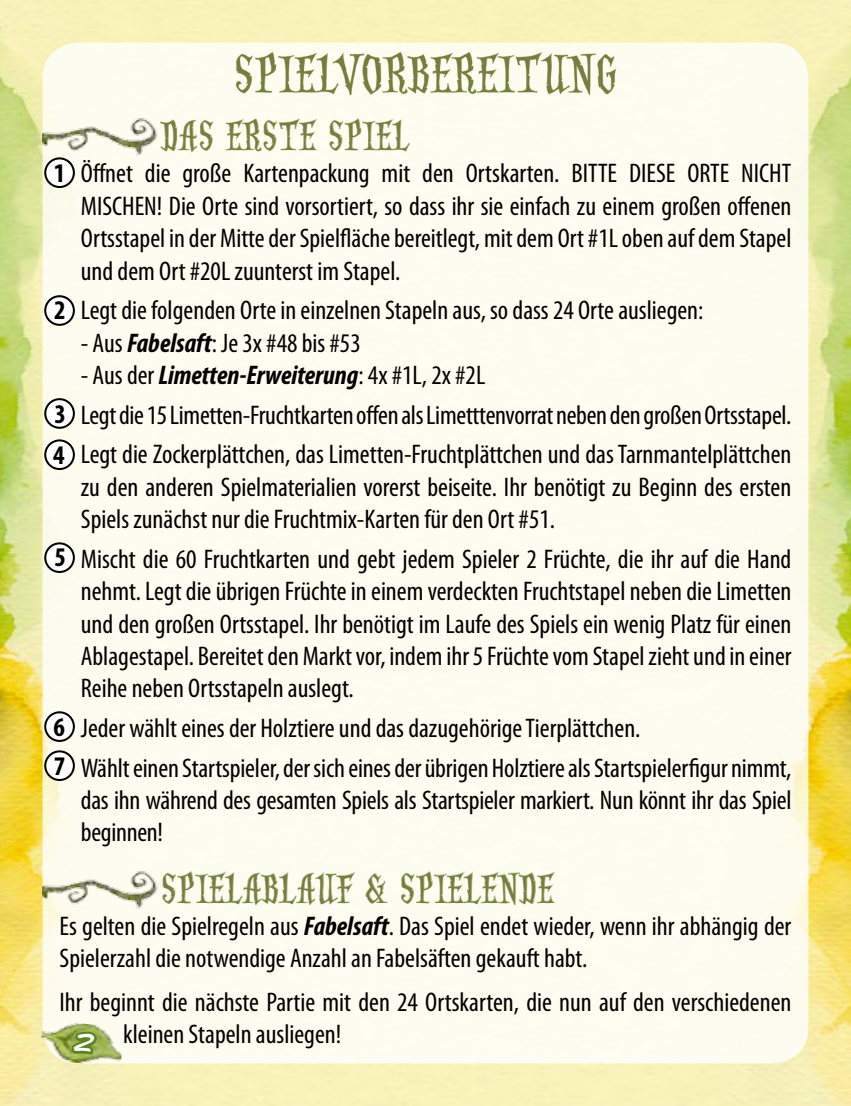
<style>
.page{position:relative;width:851px;height:1106px;background:#fff}
.page>*{position:absolute;margin:0;border:0;box-sizing:border-box;transform-origin:0 0}
.t1{font:54px "CC Altogether Ooky";letter-spacing:.05em;color:#777d40;scale:1.1 1}
.t2{font:42px "CC Altogether Ooky";letter-spacing:.05em;color:#777d40;scale:1.1 1}
.t3{font:condensed 27px/32.4px "Myriad Pro";color:#000}
.t4{font:700 condensed 27px/39.6px "Myriad Pro";color:#000}
.s1{font-weight:700;font-style:italic}
</style>
<div class="page">
<img style="left:0;top:0;width:131px;height:1106px">
<img style="left:131px;top:0;width:719px;height:1106px">
<div style="left:43px;top:43px;width:765px;height:1020px;background:#fffef5;border-radius:36px"></div>
<img style="left:39px;top:1019px;width:85px;height:48px">
<img style="left:43px;top:118px;width:115px;height:42px">
<img style="left:43px;top:860px;width:115px;height:52px">
<div style="left:45px;top:543px;width:29px;height:29px;background:#fff;border-radius:50%"></div>
<div style="left:44px;top:542px;width:31px;height:31px;border:2px solid #000;border-radius:50%"></div>
<div style="left:45px;top:296px;width:29px;height:29px;background:#fff;border-radius:50%"></div>
<div style="left:44px;top:295px;width:31px;height:31px;border:2px solid #000;border-radius:50%"></div>
<div style="left:45px;top:712px;width:29px;height:29px;background:#fff;border-radius:50%"></div>
<div style="left:44px;top:711px;width:31px;height:31px;border:2px solid #000;border-radius:50%"></div>
<div style="left:45px;top:751px;width:29px;height:29px;background:#fff;border-radius:50%"></div>
<div style="left:44px;top:750px;width:31px;height:31px;border:2px solid #000;border-radius:50%"></div>
<div style="left:45px;top:399px;width:29px;height:29px;background:#fff;border-radius:50%"></div>
<div style="left:44px;top:398px;width:31px;height:31px;border:2px solid #000;border-radius:50%"></div>
<div style="left:45px;top:440px;width:29px;height:29px;background:#fff;border-radius:50%"></div>
<div style="left:44px;top:439px;width:31px;height:31px;border:2px solid #000;border-radius:50%"></div>
<div style="left:45px;top:158px;width:29px;height:29px;background:#fff;border-radius:50%"></div>
<div style="left:44px;top:157px;width:31px;height:31px;border:2px solid #000;border-radius:50%"></div>
<svg style="left:235px;top:51px;width:382px;height:45px"></svg>
<svg style="left:160px;top:119px;width:54px;height:34px"></svg>
<svg style="left:225px;top:118px;width:93px;height:34px"></svg>
<svg style="left:329px;top:118px;width:81px;height:34px"></svg>
<svg style="left:162px;top:870px;width:193px;height:36px"></svg>
<svg style="left:365px;top:873px;width:23px;height:31px"></svg>
<svg style="left:401px;top:870px;width:155px;height:36px"></svg>
<svg style="left:58px;top:1030px;width:42px;height:27px"></svg>
<h1 class="t1" style="left:235px;top:47px;width:348px">SPIELVORBEREITUNG</h1>
<h2 class="t2" style="left:162px;top:114px;width:226px">DAS ERSTE SPIEL</h2>
<p class="t3" style="left:81px;top:157px;width:712px;text-align:justify">Öffnet die große Kartenpackung mit den Ortskarten. BITTE DIESE ORTE NICHT MISCHEN! Die Orte sind vorsortiert, so dass ihr sie einfach zu einem großen offenen Ortsstapel in der Mitte der Spielfläche bereitlegt, mit dem Ort #1L oben auf dem Stapel und dem Ort #20L zuunterst im Stapel.</p>
<p class="t3" style="left:81px;top:294px;width:624px">Legt die folgenden Orte in einzelnen Stapeln aus, so dass 24 Orte ausliegen:</p>
<p class="t3" style="left:81px;top:326px;width:281px">- Aus <span class="s1">Fabelsaft</span>: Je 3x #48 bis #53</p>
<p class="t3" style="left:81px;top:355px;width:712px;line-height:39.6px">- Aus der <span class="s1">Limetten-Erweiterung</span>: 4x #1L, 2x #2L<br>Legt die 15 Limetten-Fruchtkarten offen als Limetttenvorrat neben den großen Ortsstapel.<br>Legt die Zockerplättchen, das Limetten-Fruchtplättchen und das Tarnmantelplättchen</p>
<p class="t3" style="left:81px;top:470px;width:712px">zu den anderen Spielmaterialien vorerst beiseite. Ihr benötigt zu Beginn des ersten<br>Spiels zunächst nur die Fruchtmix-Karten für den Ort #51.</p>
<p class="t3" style="left:81px;top:542px;width:712px;text-align:justify">Mischt die 60 Fruchtkarten und gebt jedem Spieler 2 Früchte, die ihr auf die Hand nehmt. Legt die übrigen Früchte in einem verdeckten Fruchtstapel neben die Limetten und den großen Ortsstapel. Ihr benötigt im Laufe des Spiels ein wenig Platz für einen Ablagestapel. Bereitet den Markt vor, indem ihr 5 Früchte vom Stapel zieht und in einer Reihe neben Ortsstapeln auslegt.</p>
<p class="t3" style="left:81px;top:708px;width:712px;line-height:39.6px">Jeder wählt eines der Holztiere und das dazugehörige Tierplättchen.<br>Wählt einen Startspieler, der sich eines der übrigen Holztiere als Startspielerfigur nimmt,</p>
<p class="t3" style="left:81px;top:783px;width:712px">das ihn während des gesamten Spiels als Startspieler markiert. Nun könnt ihr das Spiel beginnen!</p>
<h2 class="t2" style="left:162px;top:867px;width:357px">SPIELABLAUF &amp; SPIELENDE</h2>
<p class="t3" style="left:60px;top:909px;width:733px">Es gelten die Spielregeln aus <span class="s1">Fabelsaft</span>. Das Spiel endet wieder, wenn ihr abhängig der<br>Spielerzahl die notwendige Anzahl an Fabelsäften gekauft habt.</p>
<p class="t3" style="left:123px;top:985px;width:669px;text-indent:-64px">Ihr beginnt die nächste Partie mit den 24 Ortskarten, die nun auf den verschiedenen kleinen Stapeln ausliegen!</p>
<p class="t4" style="left:54px;top:153px;width:13px">1</p>
<p class="t4" style="left:54px;top:290px;width:13px">2</p>
<p class="t4" style="left:53px;top:392px;width:15px;line-height:40.8px">3<br>4</p>
<p class="t4" style="left:54px;top:537px;width:13px">5</p>
<p class="t4" style="left:53px;top:706px;width:13px">6<br>7</p>
</div>
